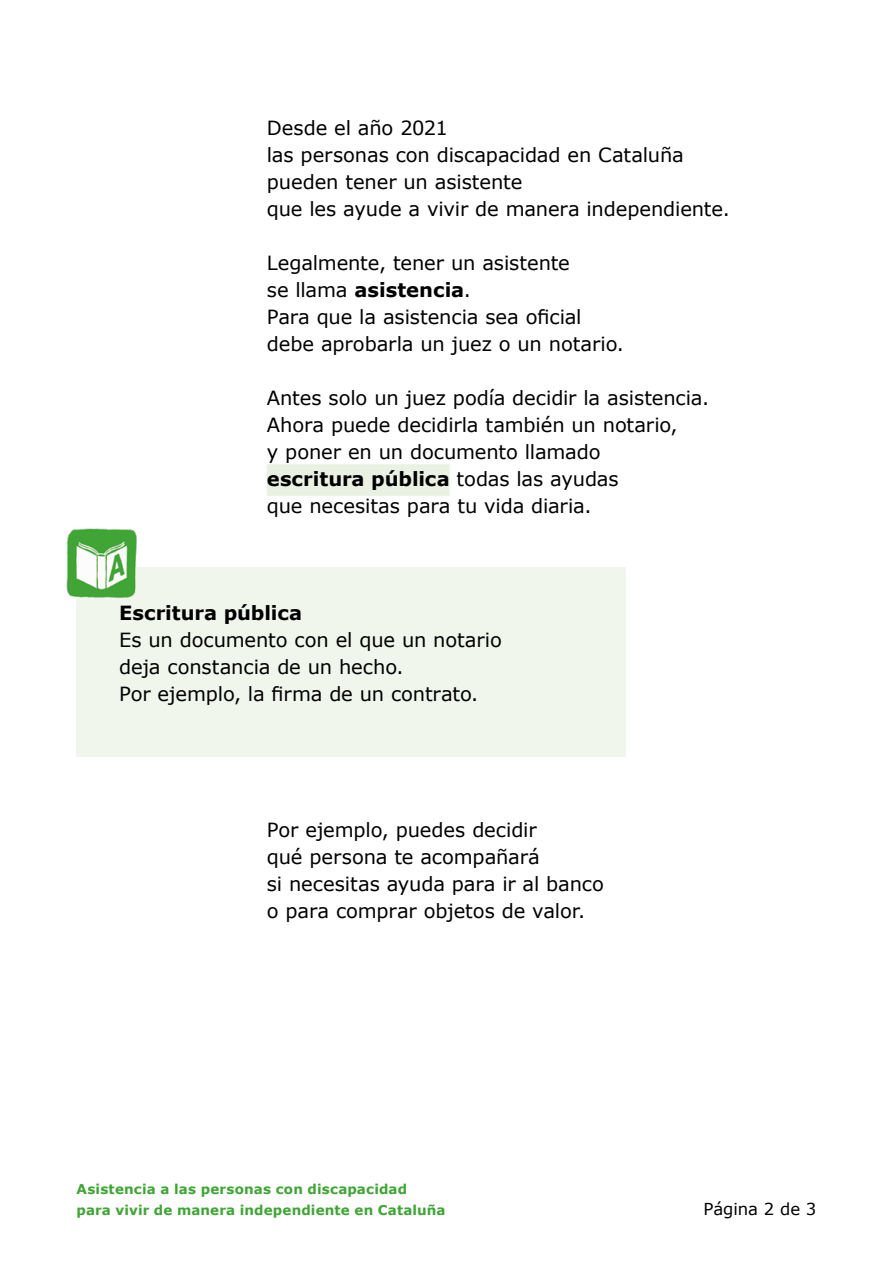
<style>
.page{position:relative;width:893px;height:1263px;background:#fff}
.page>*{position:absolute;margin:0;border:0;box-sizing:border-box;transform-origin:0 0}
.t1{font:19.5px/27px "Verdana";letter-spacing:-.005em;color:#000}
.t2{font:700 19.5px "Verdana";letter-spacing:-.005em;color:#000}
.t3{font:16.5px "Verdana";letter-spacing:-.005em;color:#000}
.t4{font:700 13.5px/21px "Verdana";letter-spacing:.01em;color:#3fa535}
.s1{font-weight:700}
</style>
<div class="page">
<div style="left:267px;top:464px;width:183px;height:32px;background:#e9f1e2"></div>
<div style="left:77px;top:567px;width:549px;height:189px;background:#f1f6ec"></div>
<img style="left:66px;top:528px;width:71px;height:83px">
<p class="t1" style="left:267px;top:115px;width:465px">Desde el año 2021<br>las personas con discapacidad en Cataluña pueden tener un asistente<br>que les ayude a vivir de manera independiente.</p>
<p class="t1" style="left:267px;top:250px;width:359px">Legalmente, tener un asistente<br>se llama <span class="s1">asistencia</span>.<br>Para que la asistencia sea oficial debe aprobarla un juez o un notario.</p>
<p class="t1" style="left:267px;top:385px;width:444px">Antes solo un juez podía decidir la asistencia.<br>Ahora puede decidirla también un notario,<br>y poner en un documento llamado<br><span class="s1">escritura pública</span> todas las ayudas<br>que necesitas para tu vida diaria.</p>
<p class="t2" style="left:119px;top:600px;width:185px">Escritura pública</p>
<p class="t1" style="left:119px;top:626px;width:384px">Es un documento con el que un notario deja constancia de un hecho.<br>Por ejemplo, la firma de un contrato.</p>
<p class="t1" style="left:267px;top:817px;width:339px">Por ejemplo, puedes decidir<br>qué persona te acompañará<br>si necesitas ayuda para ir al banco o para comprar objetos de valor.</p>
<p class="t4" style="left:77px;top:1179px;width:371px">Asistencia a las personas con discapacidad<br>para vivir de manera independiente en Cataluña</p>
<p class="t3" style="left:704px;top:1199px;width:114px">Página 2 de 3</p>
</div>
